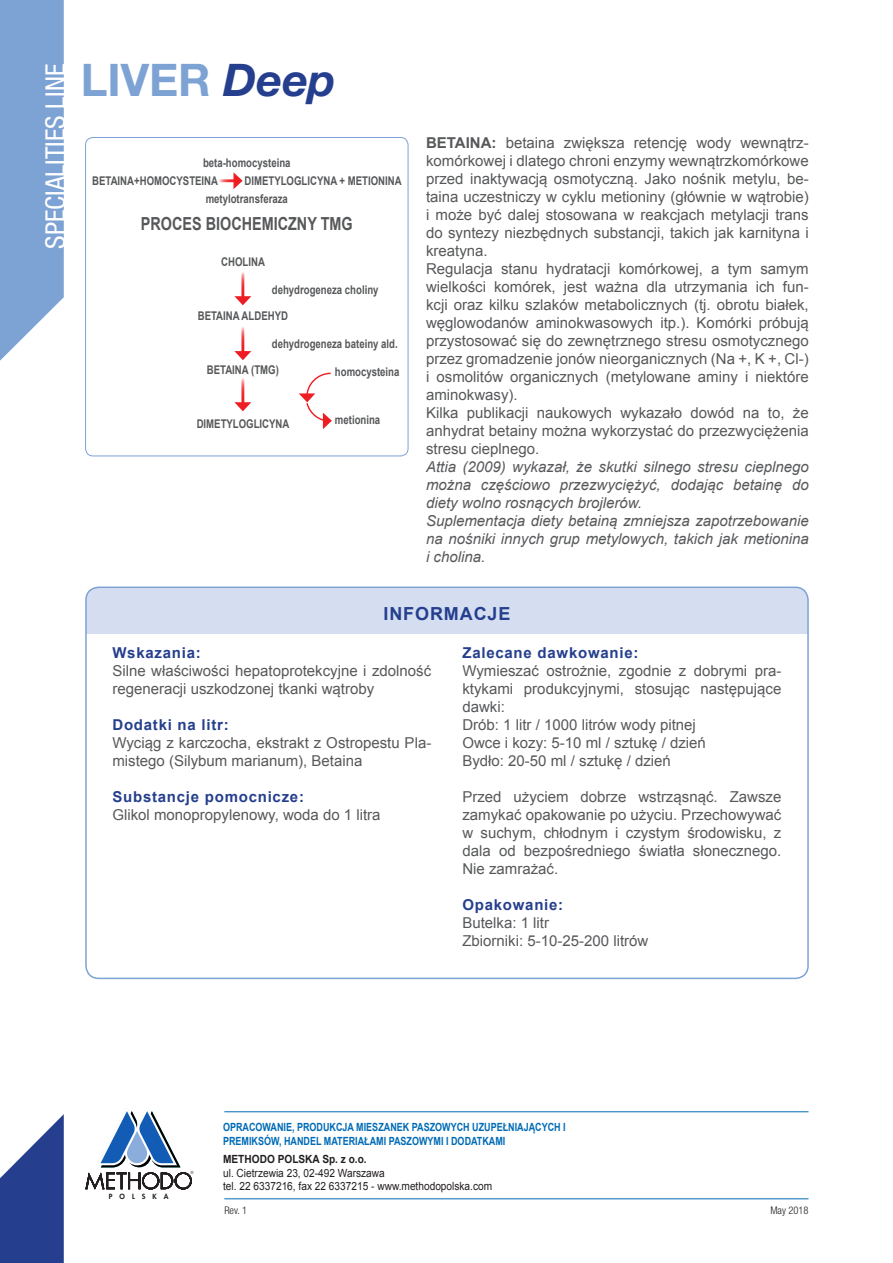
<style>
.page{position:relative;width:893px;height:1263px;background:#fff}
.page>*{position:absolute;margin:0;border:0;box-sizing:border-box;transform-origin:0 0}
.t1{font:700 45px "Helvetica Neue LT Std";color:#7da2d4}
.t2{font:condensed 27px "Helvetica Neue LT Std";color:#fff}
.t3{font:700 18px "Arial";color:#57585a;scale:.8 1}
.t4{font:700 18px "Arial";letter-spacing:.05em;color:#253f8e}
.t5{font:15px/18px "Arial";color:#57585a}
.t6{font:italic 15px/18px "Arial";color:#57585a}
.t7{font:700 15px "Arial";letter-spacing:.05em;color:#253f8e}
.t8{font:700 12px/18px "Arial";color:#57585a;scale:.8 1}
.t9{font:700 11.25px/13.5px "Arial";color:#006bb6;scale:.8 1}
.t10{font:11.25px/13.5px "Arial";color:#231f20;scale:.9 1}
.t11{font:700 11.25px "Arial";color:#231f20;scale:.9 1}
.t12{font:300 condensed 10.5px "Helvetica Neue LT Std";color:#231f20}
.t13{font:800 6.9px "Futura Std";letter-spacing:1em;color:#231f20}
.s1{font-style:italic;color:#253f8e}
.s2{font-weight:700}
</style>
<div class="page">
<div style="left:85px;top:137px;width:323px;height:319px;border:1px solid #7da2d4;border-radius:8px"></div>
<div style="left:86px;top:587px;width:722px;height:47px;background:#d4def0"></div>
<div style="left:85px;top:586px;width:724px;height:393px;border:2px solid #7da2d4;border-radius:13px"></div>
<svg style="left:0;top:0;width:64px;height:361px;background:#88aad7"></svg>
<svg style="left:0;top:1114px;width:64px;height:149px"></svg>
<hr style="left:241px;top:271px;width:3px;height:28px;background:#ee1d23">
<svg style="left:234px;top:296px;width:17px;height:9px"></svg>
<hr style="left:241px;top:326px;width:3px;height:28px;background:#ee1d23">
<svg style="left:234px;top:351px;width:17px;height:9px"></svg>
<hr style="left:241px;top:377px;width:3px;height:28px;background:#ee1d23">
<svg style="left:234px;top:402px;width:17px;height:9px"></svg>
<hr style="left:219px;top:179px;width:17px;height:3px;background:#ee1d23">
<svg style="left:233px;top:172px;width:10px;height:17px"></svg>
<svg style="left:299px;top:372px;width:33px;height:57px"></svg>
<hr style="left:224px;top:1198px;width:585px;height:1px;background:#006bb6">
<hr style="left:224px;top:1111px;width:585px;height:1px;background:#006bb6">
<svg style="left:85px;top:1109px;width:108px;height:80px"></svg>
<h2 class="t2" style="left:40px;top:249px;width:187px;rotate:-90deg">SPECIALITIES LINE</h2>
<h1 class="t1" style="left:81px;top:52px;width:256px">LIVER <span class="s1">Deep</span></h1>
<p class="t8" style="left:92px;top:153px;width:249px;text-indent:111px">beta-homocysteina<br>BETAINA+HOMOCYSTEINA</p>
<p class="t8" style="left:206px;top:171px;width:247px;text-indent:39px">DIMETYLOGLICYNA + METIONINA metylotransferaza</p>
<p class="t3" style="left:141px;top:213px;width:266px">PROCES BIOCHEMICZNY TMG</p>
<p class="t8" style="left:221px;top:253px;width:56px">CHOLINA</p>
<p class="t8" style="left:272px;top:281px;width:135px">dehydrogeneza choliny</p>
<p class="t8" style="left:198px;top:307px;width:114px">BETAINA ALDEHYD</p>
<p class="t8" style="left:272px;top:335px;width:159px">dehydrogeneza bateiny ald.</p>
<p class="t8" style="left:335px;top:363px;width:82px">homocysteina</p>
<p class="t8" style="left:335px;top:411px;width:58px">metionina</p>
<p class="t8" style="left:207px;top:361px;width:91px">BETAINA (TMG)</p>
<p class="t8" style="left:197px;top:415px;width:118px">DIMETYLOGLICYNA</p>
<p class="t5" style="left:426px;top:134px;width:384px"><span class="s2">BETAINA:</span> betaina zwiększa retencję wody wewnątrz&shy;komórkowej i dlatego chroni enzymy wewnątrzkomórkowe przed inaktywacją osmotyczną. Jako nośnik metylu, be&shy;taina uczestniczy w cyklu metioniny (głównie w wątrobie) i może być dalej stosowana w reakcjach metylacji trans do syntezy niezbędnych substancji, takich jak karnityna i kreatyna.<br>Regulacja stanu hydratacji komórkowej, a tym samym wielkości komórek, jest ważna dla utrzymania ich fun&shy;kcji oraz kilku szlaków metabolicznych (tj. obrotu białek, węglowodanów aminokwasowych itp.). Komórki próbują przystosować się do zewnętrznego stresu osmotycznego przez gromadzenie jonów nieorganicznych (Na +, K +, Cl-) i osmolitów organicznych (metylowane aminy i niektóre aminokwasy).<br>Kilka publikacji naukowych wykazało dowód na to, że anhydrat betainy można wykorzystać do przezwyciężenia stresu cieplnego.</p>
<p class="t6" style="left:426px;top:458px;width:384px">Attia (2009) wykazał, że skutki silnego stresu cieplnego można częściowo przezwyciężyć, dodając betainę do diety wolno rosnących brojlerów.<br>Suplementacja diety betainą zmniejsza zapotrzebowanie na nośniki innych grup metylowych, takich jak metionina i cholina.</p>
<p class="t4" style="left:383px;top:603px;width:129px">INFORMACJE</p>
<p class="t7" style="left:112px;top:645px;width:90px">Wskazania:</p>
<p class="t5" style="left:112px;top:662px;width:320px">Silne właściwości hepatoprotekcyjne i zdolność regeneracji uszkodzonej tkanki wątroby</p>
<p class="t7" style="left:112px;top:717px;width:118px">Dodatki na litr:</p>
<p class="t5" style="left:112px;top:734px;width:320px">Wyciąg z karczocha, ekstrakt z Ostropestu Pla&shy;mistego (Silybum marianum), Betaina</p>
<p class="t7" style="left:112px;top:789px;width:193px">Substancje pomocnicze:</p>
<p class="t5" style="left:112px;top:806px;width:270px">Glikol monopropylenowy, woda do 1 litra</p>
<p class="t7" style="left:462px;top:645px;width:177px">Zalecane dawkowanie:</p>
<p class="t5" style="left:462px;top:662px;width:320px">Wymieszać ostrożnie, zgodnie z dobrymi pra&shy;ktykami produkcyjnymi, stosując następujące dawki:<br>Drób: 1 litr / 1000 litrów wody pitnej<br>Owce i kozy: 5-10 ml / sztukę / dzień<br>Bydło: 20-50 ml / sztukę / dzień</p>
<p class="t5" style="left:462px;top:788px;width:320px;text-align:justify">Przed użyciem dobrze wstrząsnąć. Zawsze zamykać opakowanie po użyciu. Przechowywać w suchym, chłodnym i czystym środowisku, z dala od bezpośredniego światła słonecznego.<br>Nie zamrażać.</p>
<p class="t7" style="left:462px;top:897px;width:102px">Opakowanie:</p>
<p class="t5" style="left:462px;top:914px;width:187px">Butelka: 1 litr<br>Zbiorniki: 5-10-25-200 litrów</p>
<p class="t13" style="left:109px;top:1192px;width:61px">POLSKA</p>
<p class="t9" style="left:223px;top:1120px;width:430px">OPRACOWANIE, PRODUKCJA MIESZANEK PASZOWYCH UZUPEŁNIAJĄCYCH I<br>PREMIKSÓW, HANDEL MATERIAŁAMI PASZOWYMI I DODATKAMI</p>
<p class="t11" style="left:223px;top:1153px;width:161px">METHODO POLSKA Sp. z o.o.</p>
<p class="t10" style="left:223px;top:1166px;width:300px">ul. Cietrzewia 23, 02-492 Warszawa<br>tel. 22 6337216, fax 22 6337215 - www.methodopolska.com</p>
<p class="t12" style="left:224px;top:1204px;width:24px">Rev. 1</p>
<p class="t12" style="left:770px;top:1204px;width:40px">May 2018</p>
</div>
